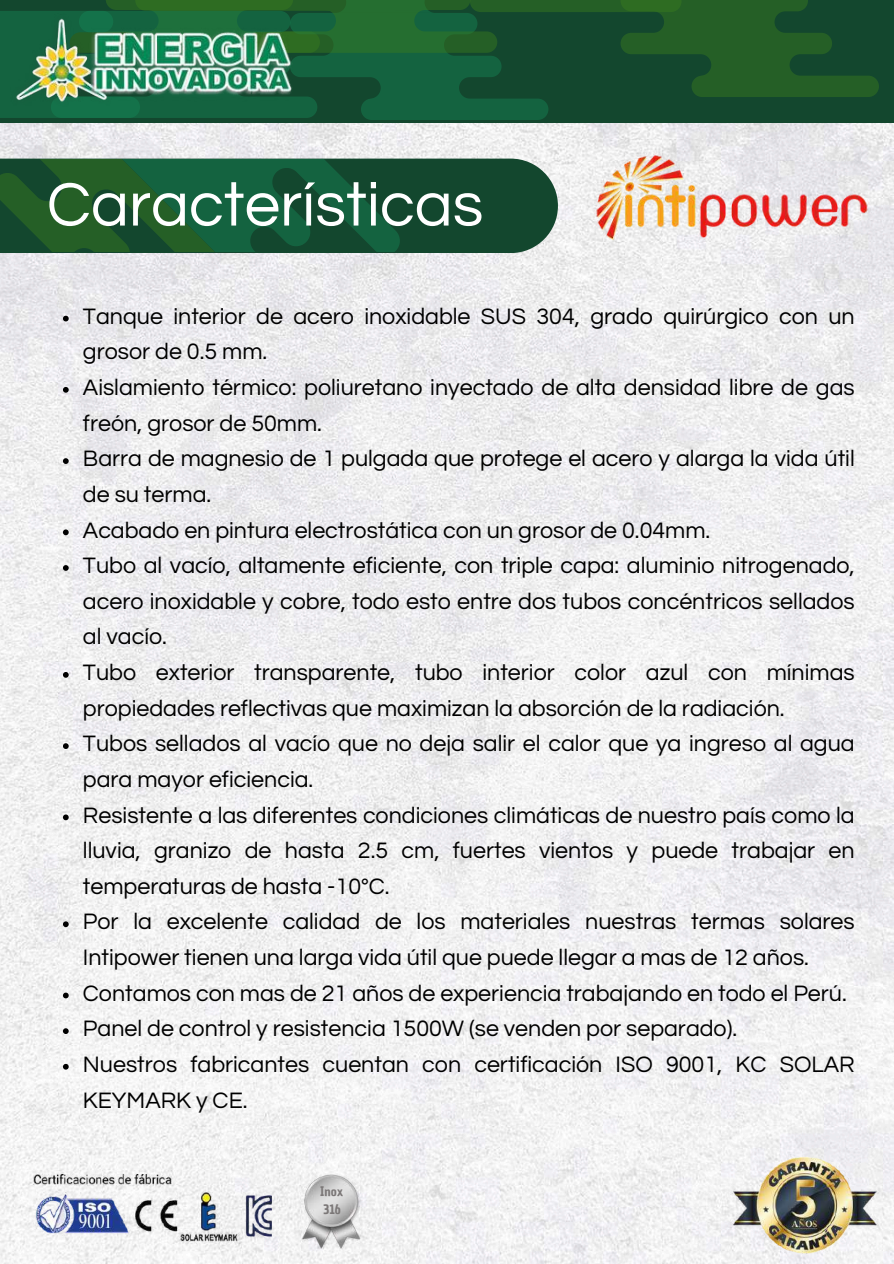
<style>
.page{position:relative;width:894px;height:1264px;background:#fff}
.page>*{position:absolute;margin:0;border:0;box-sizing:border-box;transform-origin:0 0}
.t1{font:63.75px "Questrial";color:#fff}
.t2{font:23.25px/35.5px "Questrial";color:#000}
.t3{font:12.9px/17.9px "Chau Philomene One";color:#7b7777}
</style>
<div class="page">
<img style="left:0;top:252px;width:893px;height:1011px">
<svg style="left:0;top:0;width:893px;height:252px;background:#5c8167"></svg>
<img style="left:10px;top:14px;width:283px;height:93px">
<svg style="left:63px;top:316px;width:6px;height:5px"></svg>
<svg style="left:63px;top:387px;width:6px;height:6px"></svg>
<svg style="left:63px;top:458px;width:6px;height:6px"></svg>
<svg style="left:63px;top:529px;width:6px;height:6px"></svg>
<svg style="left:63px;top:565px;width:6px;height:6px"></svg>
<svg style="left:63px;top:672px;width:6px;height:5px"></svg>
<svg style="left:63px;top:743px;width:6px;height:6px"></svg>
<svg style="left:63px;top:814px;width:6px;height:6px"></svg>
<svg style="left:63px;top:921px;width:6px;height:6px"></svg>
<svg style="left:63px;top:992px;width:6px;height:6px"></svg>
<svg style="left:63px;top:1028px;width:6px;height:6px"></svg>
<svg style="left:63px;top:1063px;width:6px;height:6px"></svg>
<img style="left:34px;top:1174px;width:237px;height:79px">
<img style="left:303px;top:1174px;width:58px;height:75px">
<img style="left:729px;top:1154px;width:149px;height:99px">
<h1 class="t1" style="left:47px;top:173px;width:438px">Características</h1>
<p class="t2" style="left:83px;top:299px;width:773px">Tanque interior de acero inoxidable SUS 304, grado quirúrgico con un grosor de 0.5 mm.<br>Aislamiento térmico: poliuretano inyectado de alta densidad libre de gas freón, grosor de 50mm.<br>Barra de magnesio de 1 pulgada que protege el acero y alarga la vida útil de su terma.<br>Acabado en pintura electrostática con un grosor de 0.04mm.<br>Tubo al vacío, altamente eficiente, con triple capa: aluminio nitrogenado, acero inoxidable y cobre, todo esto entre dos tubos concéntricos sellados al vacío.<br>Tubo exterior transparente, tubo interior color azul con mínimas propiedades reflectivas que maximizan la absorción de la radiación.<br>Tubos sellados al vacío que no deja salir el calor que ya ingreso al agua para mayor eficiencia.<br>Resistente a las diferentes condiciones climáticas de nuestro país como la lluvia, granizo de hasta 2.5 cm, fuertes vientos y puede trabajar en temperaturas de hasta -10°C.<br>Por la excelente calidad de los materiales nuestras termas solares Intipower tienen una larga vida útil que puede llegar a mas de 12 años.<br>Contamos con mas de 21 años de experiencia trabajando en todo el Perú.<br>Panel de control y resistencia 1500W (se venden por separado).<br>Nuestros fabricantes cuentan con certificación ISO 9001, KC SOLAR KEYMARK y CE.</p>
<p class="t3" style="left:320px;top:1182px;width:25px">Inox<br>316</p>
</div>
